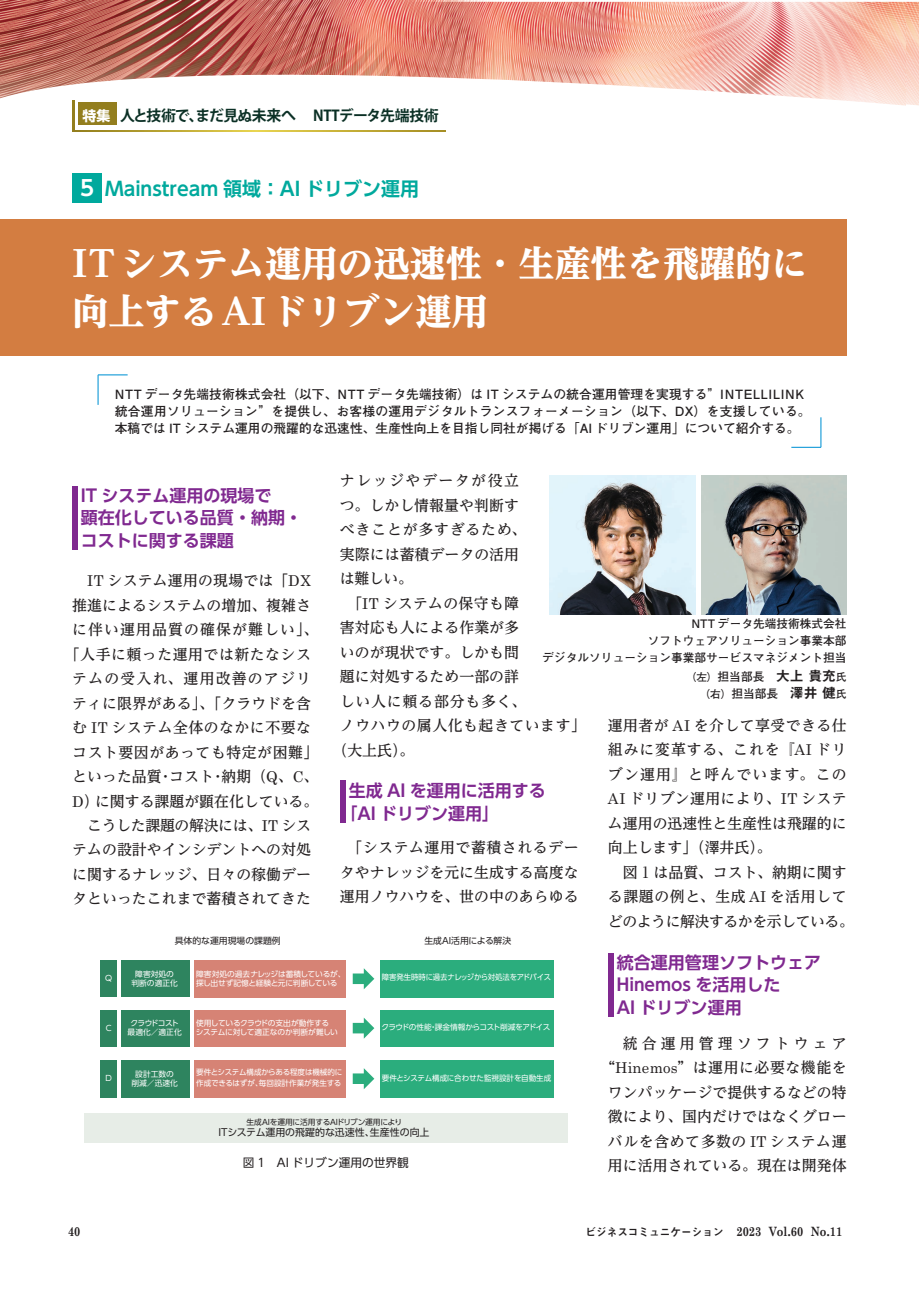
<style>
.page{position:relative;width:919px;height:1289px;background:#fff}
.page>*{position:absolute;margin:0;border:0;box-sizing:border-box;transform-origin:0 0}
.t1{font:800 36.15px/47.8px "UD Reimin Pro";color:#fff}
.t2{font:700 19.2px "UD Shin Go Pro De";color:#00a99d}
.t3{font:700 16.95px/22.4px "UD Shin Go Pro De";color:#802990}
.t4{font:500 14.85px/24.5px "UD Reimin Pro";letter-spacing:.005em;color:#231f20;text-align:center}
.t5{font:500 14.85px "UD Reimin Pro";letter-spacing:.035em;color:#231f20}
.t6{font:700 14.85px "Koz Go Pro";letter-spacing:-.04em;color:#0b3025}
.t7{font:500 14.85px "UD Reimin Pro";letter-spacing:.055em;color:#231f20}
.t8{font:500 14.85px "UD Reimin Pro";letter-spacing:.075em;color:#231f20}
.t9{font:500 14.85px "UD Reimin Pro";letter-spacing:-.02em;color:#231f20}
.t10{font:500 14.85px "UD Reimin Pro";letter-spacing:.08em;color:#231f20}
.t11{font:500 14.85px "UD Reimin Pro";letter-spacing:.105em;color:#231f20}
.t12{font:700 12.75px/17px "Futo Go B101 Pro";letter-spacing:.005em;color:#231f20}
.t13{font:12.75px "Century Sb Bold SI";color:#231f20;scale:.85 1}
.t14{font:700 11.7px/17px "Futo Go B101 Pro";color:#231f20;text-align:right}
.t15{font:11.7px "UD Shin Go Pro";color:#231f20}
.t16{font:9.9px "UD Shin Go Pro";color:#231f20}
.t17{font:8.85px "UD Shin Go Pro";color:#231f20}
.t18{font:7.8px/9.4px "UD Shin Go Pro";letter-spacing:-.015em;color:#fff}
.t19{font:7.8px "UD Shin Go Pro";letter-spacing:-.015em;color:#fff;scale:.95 1}
.t20{font:7.8px "UD Shin Go Pro";letter-spacing:-.045em;color:#fff}
.t21{font:7.8px "UD Shin Go Pro";letter-spacing:-.03em;color:#231f20}
.t22{font:7.8px/9.4px "UD Shin Go Pro";letter-spacing:-.06em;color:#fff;text-align:center}
.s1{font-family:"UD Shin Go Pro";font-size:13.8px;color:#fff}
.s2{font-size:21.3px;color:#fff}
.s3{font-family:"Century Sb SI";font-weight:400}
.s4{font-weight:400}
.s5{font-size:10.65px}
.s6{font-family:"Midashi Go Pro MB31";font-weight:400;font-size:13.8px}
.s7{font-family:"Midashi Go Pro MB31";font-size:10.65px}
</style>
<div class="page">
<img style="left:0;top:0;width:918px;height:21px">
<svg style="left:0;top:21px;width:906px;height:111px"></svg>
<div style="left:78px;top:102px;width:38px;height:23px;background:#937e1e"></div>
<svg style="left:75px;top:131px;width:370px;height:1px"></svg>
<hr style="left:73px;top:100px;width:2px;height:32px;background:#937e1e">
<svg style="left:906px;top:21px;width:12px;height:85px"></svg>
<hr style="left:97px;top:375px;width:2px;height:30px;background:#0694d5">
<hr style="left:98px;top:374px;width:30px;height:1px;background:#0694d5">
<hr style="left:820px;top:417px;width:1px;height:30px;background:#0694d5">
<hr style="left:791px;top:447px;width:30px;height:1px;background:#0694d5">
<div style="left:72px;top:173px;width:30px;height:30px;background:#00a99d"></div>
<div style="left:0;top:219px;width:846px;height:136px;background:#d37d41"></div>
<img style="left:701px;top:475px;width:145px;height:139px">
<img style="left:549px;top:475px;width:146px;height:139px">
<div style="left:72px;top:486px;width:5px;height:64px;background:#802990"></div>
<div style="left:121px;top:960px;width:68px;height:37px;background:#2e845f"></div>
<div style="left:121px;top:1009px;width:68px;height:37px;background:#2e845f"></div>
<div style="left:121px;top:1059px;width:68px;height:38px;background:#2e845f"></div>
<div style="left:100px;top:960px;width:17px;height:37px;background:#2e845f"></div>
<div style="left:100px;top:1009px;width:17px;height:37px;background:#2e845f"></div>
<div style="left:100px;top:1059px;width:17px;height:38px;background:#2e845f"></div>
<div style="left:194px;top:960px;width:151px;height:37px;background:#d68375"></div>
<div style="left:194px;top:1009px;width:151px;height:37px;background:#d68375"></div>
<div style="left:194px;top:1059px;width:151px;height:38px;background:#d68375"></div>
<div style="left:380px;top:960px;width:173px;height:37px;background:#2bad7d"></div>
<div style="left:380px;top:1009px;width:173px;height:37px;background:#2bad7d"></div>
<div style="left:380px;top:1059px;width:173px;height:38px;background:#2bad7d"></div>
<svg style="left:353px;top:968px;width:21px;height:21px"></svg>
<svg style="left:353px;top:1017px;width:21px;height:21px"></svg>
<svg style="left:353px;top:1068px;width:21px;height:21px"></svg>
<div style="left:84px;top:1113px;width:483px;height:30px;background:#e7ede7"></div>
<div style="left:340px;top:780px;width:5px;height:43px;background:#802990"></div>
<div style="left:608px;top:952px;width:5px;height:64px;background:#802990"></div>
<p class="t6" style="left:83px;top:106px;width:358px"><span class="s1">特集特集</span>人と技術で、まだ見ぬ未来へ　 NTTデータ先端技術</p>
<p class="t6" style="left:135px;top:106px;width:320px">人と技術で、まだ見ぬ未来へ　 NTTデータ先端技術</p>
<p class="t2" style="left:80px;top:173px;width:340px"><span class="s2">5</span> Mainstream 領域：AI ドリブン運用</p>
<h1 class="t1" style="left:72px;top:239px;width:736px">ITシステム運用の迅速性・生産性を飛躍的に向上するAIドリブン運用</h1>
<p class="t12" style="left:115px;top:384px;width:697px">NTT データ先端技術株式会社（以下、NTT データ先端技術）は IT システムの統合運用管理を実現する”INTELLILINK統合運用ソリューション”を提供し、お客様の運用デジタルトランスフォーメーション（以下、DX）を支援している。本稿では IT システム運用の飛躍的な迅速性、生産性向上を目指し同社が掲げる「AI ドリブン運用」について紹介する。</p>
<p class="t3" style="left:81px;top:484px;width:223px">IT システム運用の現場で<br>顕在化している品質・納期・コストに関する課題</p>
<p class="t4" style="left:87px;top:568px;width:225px"><span class="s3">IT</span> システム運用の現場では「<span class="s3">DX</span></p>
<p class="t4" style="left:72px;top:592px;width:240px">推進によるシステムの増加、複雑さ</p>
<p class="t8" style="left:72px;top:617px;width:247px">に伴い運用品質の確保が難しい」、</p>
<p class="t5" style="left:65px;top:642px;width:247px">「人手に頼った運用では新たなシス</p>
<p class="t10" style="left:72px;top:666px;width:240px">テムの受入れ、運用改善のアジリ</p>
<p class="t4" style="left:72px;top:690px;width:240px">ティに限界がある」、「クラウドを含</p>
<p class="t5" style="left:72px;top:715px;width:240px">む <span class="s3">IT</span> システム全体のなかに不要な</p>
<p class="t5" style="left:72px;top:739px;width:247px">コスト要因があっても特定が困難」</p>
<p class="t4" style="left:72px;top:763px;width:247px">といった品質<span class="s4">・</span>コスト<span class="s4">・</span>納期（<span class="s3">Q</span>、<span class="s3">C</span>、</p>
<p class="t4" style="left:72px;top:788px;width:247px"><span class="s3">D</span>）に関する課題が顕在化している。</p>
<p class="t9" style="left:87px;top:813px;width:225px">こうした課題の解決には、<span class="s3">IT</span> シス</p>
<p class="t4" style="left:72px;top:837px;width:240px">テムの設計やインシデントへの対処</p>
<p class="t4" style="left:72px;top:861px;width:240px">に関するナレッジ、日々の稼働デー</p>
<p class="t4" style="left:72px;top:886px;width:240px">タといったこれまで蓄積されてきた</p>
<p class="t11" style="left:340px;top:468px;width:181px">ナレッジやデータが役立</p>
<p class="t4" style="left:340px;top:492px;width:180px">つ。しかし情報量や判断す</p>
<p class="t7" style="left:340px;top:517px;width:188px">べきことが多すぎるため、</p>
<p class="t4" style="left:340px;top:541px;width:181px">実際には蓄積データの活用</p>
<p class="t4" style="left:340px;top:566px;width:74px">は難しい。</p>
<p class="t4" style="left:347px;top:590px;width:173px">「<span class="s3">IT</span> システムの保守も障</p>
<p class="t4" style="left:340px;top:615px;width:181px">害対応も人による作業が多</p>
<p class="t4" style="left:340px;top:639px;width:181px">いのが現状です。しかも問</p>
<p class="t4" style="left:340px;top:664px;width:181px">題に対処するため一部の詳</p>
<p class="t7" style="left:340px;top:688px;width:188px">しい人に頼る部分も多く、</p>
<p class="t5" style="left:340px;top:713px;width:247px">ノウハウの属人化も起きています」</p>
<p class="t4" style="left:332px;top:737px;width:83px">（大上氏）。</p>
<p class="t14" style="left:542px;top:613px;width:306px">NTT データ先端技術株式会社<br>ソフトウェアソリューション事業本部<br>デジタルソリューション事業部サービスマネジメント担当</p>
<p class="t14" style="left:685px;top:666px;width:162px"><span class="s5">（左）</span>担当部長　<span class="s6">大上 貴充</span><span class="s5">氏（右）</span>担当部長　<span class="s6">澤井 健</span><span class="s5">氏</span></p>
<p class="t4" style="left:608px;top:712px;width:240px;text-align:justify">運用者が <span class="s3">AI</span> を介して享受できる仕組みに変革する、これを『<span class="s3">AI</span> ドリブン運用』と呼んでいます。この<span class="s3">AI</span> ドリブン運用により、<span class="s3">IT</span> システム運用の迅速性と生産性は飛躍的に向上します」（澤井氏）。</p>
<p class="t4" style="left:608px;top:859px;width:247px">図 <span class="s4">1</span> は品質、コスト、納期に関す<br>る課題の例と、生成 <span class="s3">AI</span> を活用してどのように解決するかを示している。</p>
<p class="t3" style="left:340px;top:779px;width:207px;text-indent:9px">生成 AI を運用に活用する「AI ドリブン運用」</p>
<p class="t4" style="left:340px;top:835px;width:240px">「システム運用で蓄積されるデータやナレッジを元に生成する高度な運用ノウハウを、世の中のあらゆる</p>
<p class="t17" style="left:175px;top:933px;width:107px">具体的な運用現場の課題例</p>
<p class="t17" style="left:424px;top:933px;width:88px">生成AI活用による解決</p>
<p class="t18" style="left:105px;top:973px;width:9px">Q</p>
<p class="t18" style="left:106px;top:1022px;width:7px">C</p>
<p class="t18" style="left:105px;top:1073px;width:8px">D</p>
<p class="t18" style="left:131px;top:968px;width:48px;text-align:center">障害対処の判断の適正化</p>
<p class="t22" style="left:128px;top:1018px;width:56px">クラウドコスト最適化／適正化</p>
<p class="t18" style="left:131px;top:1068px;width:48px;text-align:center">設計工数の削減／迅速化</p>
<p class="t18" style="left:196px;top:968px;width:151px">障害対処の過去ナレッジは蓄積しているが、探し出せず記憶と経験と元に判断している</p>
<p class="t18" style="left:196px;top:1018px;width:143px">使用しているクラウドの支出が動作するシステムに対して適正なのか判断が難しい</p>
<p class="t18" style="left:196px;top:1065px;width:148px;line-height:10.9px">要件とシステム構成からある程度は機械的に作成できるはずが、毎回設計作業が発生する</p>
<p class="t19" style="left:382px;top:970px;width:180px">障害発生時時に過去ナレッジから対処法をアドバイス</p>
<p class="t20" style="left:381px;top:1020px;width:171px">クラウドの性能・課金情報からコスト削減をアドイス</p>
<p class="t18" style="left:382px;top:1073px;width:171px">要件とシステム構成に合わせた監視設計を自動生成</p>
<p class="t21" style="left:246px;top:1115px;width:157px">生成AIを運用に活用するAIドリブン運用により</p>
<p class="t16" style="left:218px;top:1124px;width:212px">ITシステム運用の飛躍的な迅速性、生産性の向上</p>
<p class="t15" style="left:243px;top:1153px;width:167px">図 1　AI ドリブン運用の世界観</p>
<p class="t3" style="left:617px;top:950px;width:206px">統合運用管理ソフトウェア<br>Hinemos を活用した<br>AI ドリブン運用</p>
<p class="t4" style="left:600px;top:1030px;width:248px;text-align:right">統合運用管理ソフトウェア“<span class="s3">Hinemos</span>”は運用に必要な機能をワンパッケージで提供するなどの特徴により、国内だけではなくグローバルを含めて多数の <span class="s3">IT</span> システム運用に活用されている。現在は開発体</p>
<p class="t13" style="left:68px;top:1221px;width:16px">40</p>
<p class="t13" style="left:585px;top:1221px;width:304px"><span class="s7">ビジネスコミュニケーション</span> 2023 Vol.60 No.11</p>
</div>
